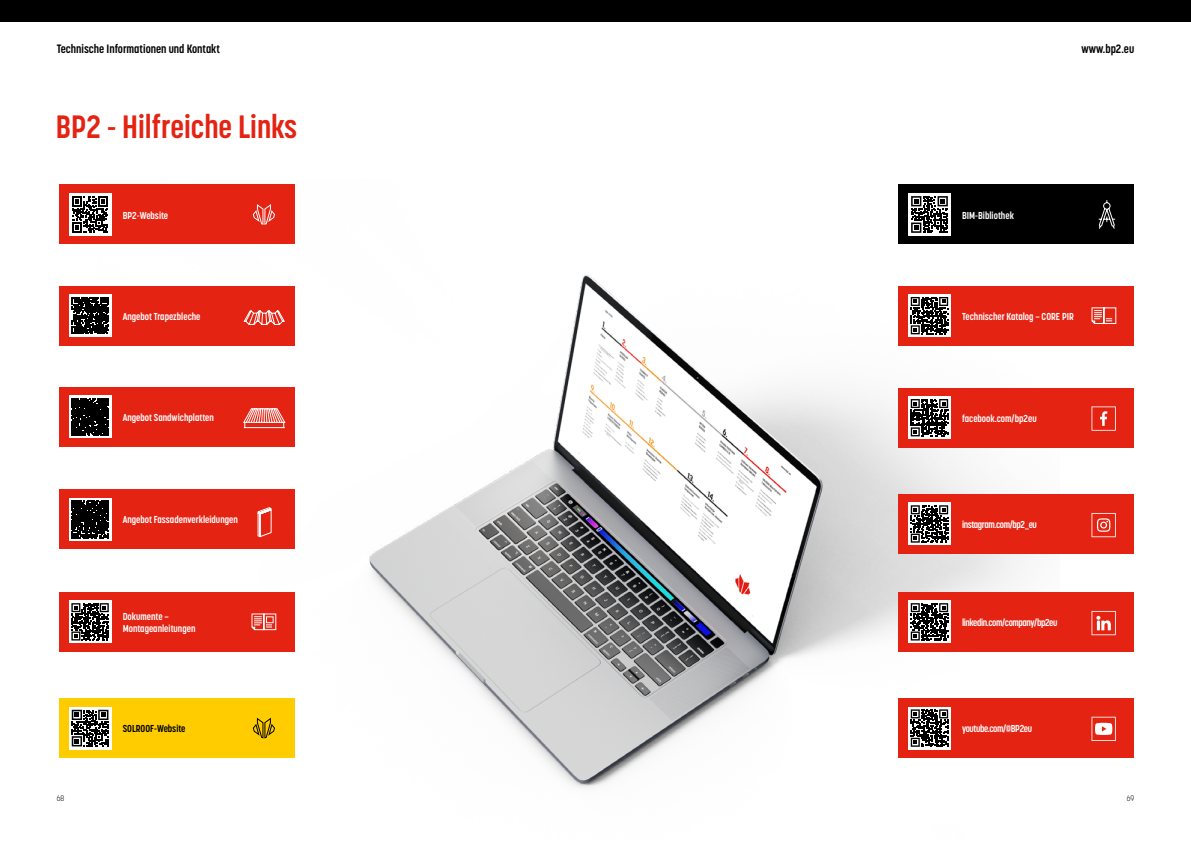
<style>
.page{position:relative;width:1191px;height:842px;background:#fff}
.page>*{position:absolute;margin:0;border:0;box-sizing:border-box;transform-origin:0 0}
.t1{font:700 32px "Korolev Condensed";color:#e42313}
.t2{font:700 12px "Korolev Condensed";color:#000}
.t3{font:700 10px/12px "Korolev Condensed";color:#fff}
.t4{font:700 10px "Korolev Condensed";letter-spacing:-.04em;color:#fff}
.t5{font:700 10px "Korolev Condensed";color:#000}
.t6{font:300 8px "Korolev Condensed";color:#000}
</style>
<div class="page">
<div style="left:0;top:0;width:1191px;height:22px;background:#000"></div>
<img style="left:98px;top:184px;width:961px;height:604px">
<div style="left:59px;top:185px;width:236px;height:59px;background:#e42313"></div>
<svg style="left:253px;top:204px;width:22px;height:21px"></svg>
<div style="left:59px;top:286px;width:236px;height:59px;background:#e42313"></div>
<div style="left:59px;top:387px;width:236px;height:60px;background:#e42313"></div>
<div style="left:59px;top:489px;width:236px;height:60px;background:#e42313"></div>
<div style="left:59px;top:698px;width:236px;height:60px;background:#fc0"></div>
<svg style="left:253px;top:718px;width:22px;height:20px"></svg>
<div style="left:59px;top:592px;width:236px;height:60px;background:#e42313"></div>
<svg style="left:251px;top:613px;width:26px;height:18px"></svg>
<svg style="left:69px;top:294px;width:42px;height:43px"></svg>
<svg style="left:72px;top:297px;width:36px;height:37px"></svg>
<div style="left:69px;top:396px;width:42px;height:42px;background:linear-gradient(to right,#fff,#fff)"></div>
<svg style="left:71px;top:398px;width:38px;height:37px"></svg>
<svg style="left:69px;top:498px;width:42px;height:43px"></svg>
<svg style="left:71px;top:501px;width:38px;height:37px"></svg>
<svg style="left:69px;top:707px;width:42px;height:42px"></svg>
<svg style="left:72px;top:710px;width:36px;height:36px"></svg>
<div style="left:69px;top:601px;width:42px;height:42px;background:#fff"></div>
<svg style="left:71px;top:603px;width:38px;height:37px"></svg>
<svg style="left:243px;top:408px;width:43px;height:21px"></svg>
<svg style="left:243px;top:310px;width:42px;height:15px"></svg>
<svg style="left:257px;top:507px;width:15px;height:31px"></svg>
<div style="left:898px;top:185px;width:236px;height:59px;background:#000"></div>
<div style="left:908px;top:193px;width:42px;height:43px;background:#fff"></div>
<svg style="left:911px;top:196px;width:36px;height:37px"></svg>
<div style="left:898px;top:286px;width:236px;height:59px;background:#e42313"></div>
<div style="left:898px;top:388px;width:236px;height:60px;background:#e42313"></div>
<div style="left:898px;top:592px;width:236px;height:60px;background:#e42313"></div>
<div style="left:898px;top:494px;width:236px;height:60px;background:#e42313"></div>
<div style="left:898px;top:698px;width:236px;height:60px;background:#e42313"></div>
<svg style="left:908px;top:294px;width:42px;height:43px"></svg>
<svg style="left:910px;top:297px;width:38px;height:37px"></svg>
<svg style="left:908px;top:396px;width:42px;height:43px"></svg>
<svg style="left:910px;top:399px;width:38px;height:37px"></svg>
<svg style="left:908px;top:503px;width:42px;height:42px"></svg>
<svg style="left:910px;top:505px;width:38px;height:38px"></svg>
<svg style="left:908px;top:601px;width:42px;height:42px"></svg>
<svg style="left:910px;top:603px;width:38px;height:37px"></svg>
<svg style="left:908px;top:707px;width:42px;height:42px"></svg>
<svg style="left:910px;top:709px;width:38px;height:38px"></svg>
<svg style="left:1091px;top:406px;width:24px;height:25px"></svg>
<svg style="left:1091px;top:611px;width:24px;height:24px"></svg>
<svg style="left:1091px;top:717px;width:24px;height:24px"></svg>
<svg style="left:1091px;top:513px;width:24px;height:24px"></svg>
<svg style="left:1098px;top:200px;width:18px;height:29px"></svg>
<svg style="left:1091px;top:307px;width:25px;height:17px"></svg>
<div style="left:69px;top:193px;width:42px;height:43px;background:#fff"></div>
<svg style="left:72px;top:197px;width:36px;height:36px"></svg>
<p class="t2" style="left:57px;top:42px;width:165px">Technische Informationen und Kontakt</p>
<p class="t2" style="left:1081px;top:42px;width:54px">www.bp2.eu</p>
<h1 class="t1" style="left:56px;top:107px;width:243px">BP2 - Hilfreiche Links</h1>
<p class="t3" style="left:123px;top:209px;width:47px">BP2-Website</p>
<p class="t3" style="left:962px;top:209px;width:53px">BIM-Bibliothek</p>
<p class="t3" style="left:123px;top:310px;width:79px">Angebot Trapezbleche</p>
<p class="t3" style="left:962px;top:310px;width:113px">Technischer Katalog – CORE PIR</p>
<p class="t3" style="left:123px;top:411px;width:93px">Angebot Sandwichplatten</p>
<p class="t3" style="left:962px;top:412px;width:76px">facebook.com/bp2eu</p>
<p class="t3" style="left:123px;top:514px;width:117px">Angebot Fassadenverkleidungen</p>
<p class="t4" style="left:962px;top:519px;width:76px">instagram.com/bp2_eu</p>
<p class="t3" style="left:123px;top:610px;width:74px">Dokumente –<br>Montageanleitungen</p>
<p class="t4" style="left:962px;top:616px;width:97px">linkedin.com/company/bp2eu</p>
<p class="t5" style="left:123px;top:723px;width:64px">SOLROOF-Website</p>
<p class="t4" style="left:962px;top:723px;width:71px">youtube.com/@BP2eu</p>
<p class="t6" style="left:57px;top:794px;width:9px">68</p>
<p class="t6" style="left:1126px;top:794px;width:9px">69</p>
</div>
